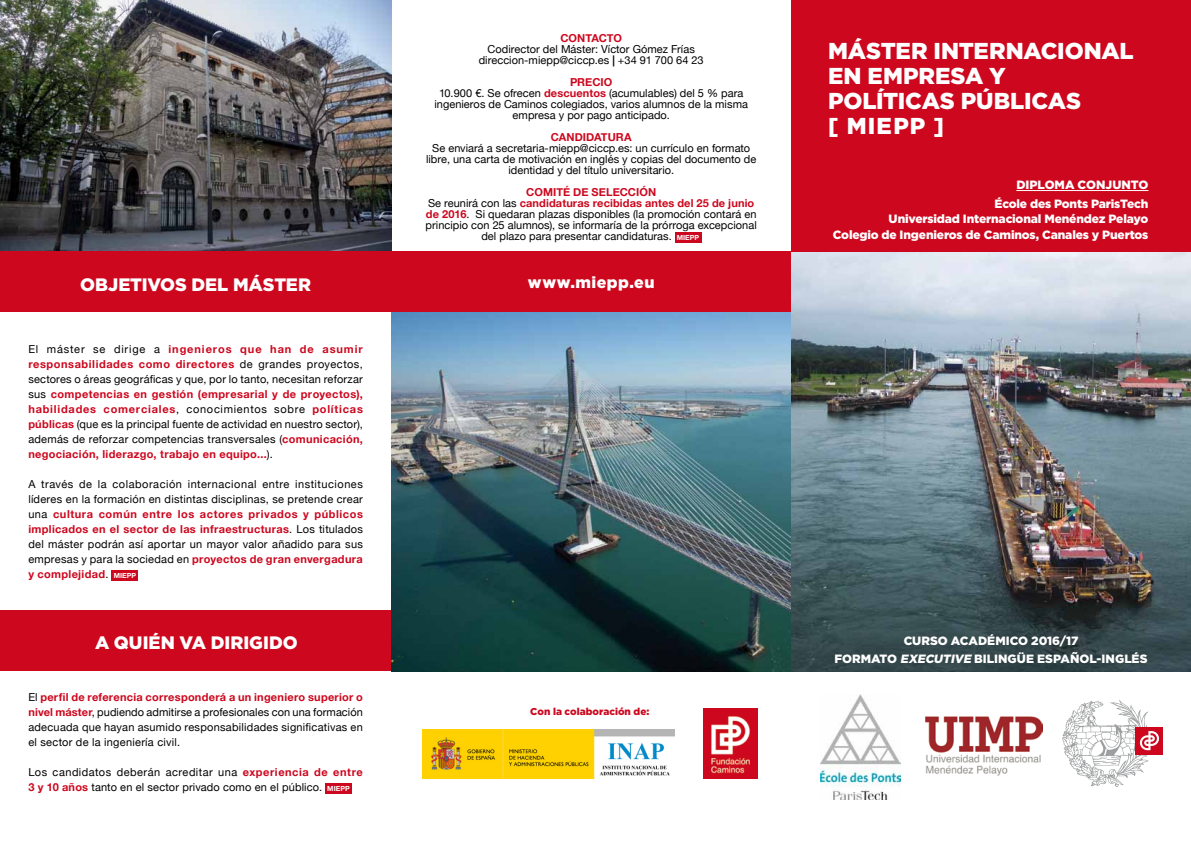
<style>
.page{position:relative;width:1191px;height:842px;background:#fff}
.page>*{position:absolute;margin:0;border:0;box-sizing:border-box;transform-origin:0 0}
.t1{font:900 23px/25px "Gotham";letter-spacing:-.01em;color:#fff}
.t2{font:900 18px "Gotham";color:#fff}
.t3{font:900 16px "Gotham";letter-spacing:.03em;color:#fff}
.t4{font:900 12px/18.7px "Gotham";letter-spacing:-.01em;color:#fff;text-align:right}
.t5{font:11px/15px "Helvetica Neue";letter-spacing:.005em;color:#000;text-align:center}
.t6{font:900 10px "Gotham";color:#cd071e}
.s1{font-weight:700;color:#cd071e}
.s2{font-weight:700;font-size:7px;color:#fff}
.s3{font-weight:700}
.s4{font-style:italic}
</style>
<div class="page">
<img style="left:0;top:0;width:391px;height:251px">
<div style="left:0;top:610px;width:448px;height:61px;background:#cd071e"></div>
<img style="left:391px;top:312px;width:400px;height:359px">
<div style="left:0;top:251px;width:791px;height:61px;background:#cd071e"></div>
<img style="left:791px;top:251px;width:400px;height:420px">
<div style="left:791px;top:0;width:400px;height:251px;background:#cd071e"></div>
<hr style="left:1016px;top:190px;width:132px;height:1px;background:#fff">
<div style="left:675px;top:232px;width:26px;height:11px;background:#cd071e"></div>
<div style="left:112px;top:570px;width:26px;height:11px;background:#cd071e"></div>
<div style="left:325px;top:783px;width:26px;height:10px;background:#cd071e"></div>
<img style="left:1062px;top:700px;width:86px;height:87px">
<div style="left:1135px;top:727px;width:28px;height:27px;background:#cd071e"></div>
<svg style="left:1139px;top:731px;width:20px;height:19px"></svg>
<img style="left:925px;top:717px;width:117px;height:59px">
<img style="left:820px;top:694px;width:80px;height:105px">
<img style="left:422px;top:729px;width:253px;height:49px">
<img style="left:703px;top:708px;width:54px;height:70px">
<p class="t2" style="left:80px;top:272px;width:232px">Objetivos del máster</p>
<p class="t5" style="left:28px;top:342px;width:336px;text-align:justify">El máster se dirige a <span class="s1">ingenieros que han de asumir responsabilidades como directores</span> de grandes proyectos, sectores o áreas geográficas y que, por lo tanto, necesitan reforzar sus <span class="s1">competencias en gestión (empresarial y de proyectos), habilidades comerciales</span>, conocimientos sobre <span class="s1">políticas públicas</span> (que es la principal fuente de actividad en nuestro sector), además de reforzar competencias transversales (<span class="s1">comunicación, negociación, liderazgo, trabajo en equipo...</span>).</p>
<p class="t5" style="left:28px;top:477px;width:336px;text-align:justify">A través de la colaboración internacional entre instituciones líderes en la formación en distintas disciplinas, se pretende crear una <span class="s1">cultura común entre los actores privados y públicos implicados en el sector de las infraestructuras</span>. Los titulados del máster podrán así aportar un mayor valor añadido para sus empresas y para la sociedad en <span class="s1">proyectos de gran envergadura y complejidad</span>. <span class="s2">MIEPP</span></p>
<p class="t2" style="left:95px;top:630px;width:203px">A QUIÉN VA DIRIGIDO</p>
<p class="t5" style="left:28px;top:689px;width:336px;text-align:justify">El <span class="s1">perfil de referencia corresponderá a un ingeniero superior o nivel máster</span>, pudiendo admitirse a profesionales con una formación adecuada que hayan asumido responsabilidades significativas en el sector de la ingeniería civil.</p>
<p class="t5" style="left:28px;top:764px;width:336px;text-align:left">Los candidatos deberán acreditar una <span class="s1">experiencia de entre<br>3 y 10 años</span> tanto en el sector privado como en el público. <span class="s2">MIEPP</span></p>
<p class="t5" style="left:479px;top:32px;width:226px;line-height:11px"><span class="s1">CONTACTO<br></span>Codirector del Máster: Víctor Gómez Frías direccion-miepp@ciccp.es <span class="s3">|</span> +34 91 700 64 23</p>
<p class="t5" style="left:434px;top:76px;width:315px;line-height:11px"><span class="s1">PRECIO<br></span>10.900 €. Se ofrecen <span class="s1">descuentos</span> (acumulables) del 5 % para ingenieros de Caminos colegiados, varios alumnos de la misma empresa y por pago anticipado.</p>
<p class="t5" style="left:426px;top:131px;width:332px;line-height:11px"><span class="s1">CANDIDATURA<br></span>Se enviará a secretaria-miepp@ciccp.es: un currículo en formato libre, una carta de motivación en inglés y copias del documento de identidad y del título universitario.</p>
<p class="t5" style="left:425px;top:186px;width:333px;line-height:11px"><span class="s1">COMITÉ DE SELECCIÓN<br></span>Se reunirá con las <span class="s1">candidaturas recibidas antes del 25 de junio de 2016</span>. Si quedaran plazas disponibles (la promoción contará en principio con 25 alumnos), se informaría de la prórroga excepcional del plazo para presentar candidaturas. <span class="s2">MIEPP</span></p>
<p class="t3" style="left:528px;top:271px;width:128px">www.miepp.eu</p>
<p class="t6" style="left:530px;top:705px;width:121px">Con la colaboración de:</p>
<p class="t1" style="left:828px;top:38px;width:307px">Máster Internacional en Em presa y<br>Políticas Públicas<br>[ MIEPP</p>
<p class="t1" style="left:933px;top:113px;width:12px">]</p>
<p class="t4" style="left:994px;top:175px;width:155px">Diploma conjunto<br>École des Ponts ParisTech</p>
<p class="t4" style="left:832px;top:211px;width:317px;line-height:15.8px">Universidad Internacional Menéndez Pelayo<br>Colegio de Ingenieros de Caminos, Canales y Puertos</p>
<p class="t4" style="left:903px;top:632px;width:83px">Curso académi</p>
<p class="t4" style="left:834px;top:632px;width:314px;line-height:18px;text-align:left;text-indent:175px">co 2016/17<br>Formato <span class="s4">EXECUTIVE</span> bilingüe español-inglés</p>
</div>
